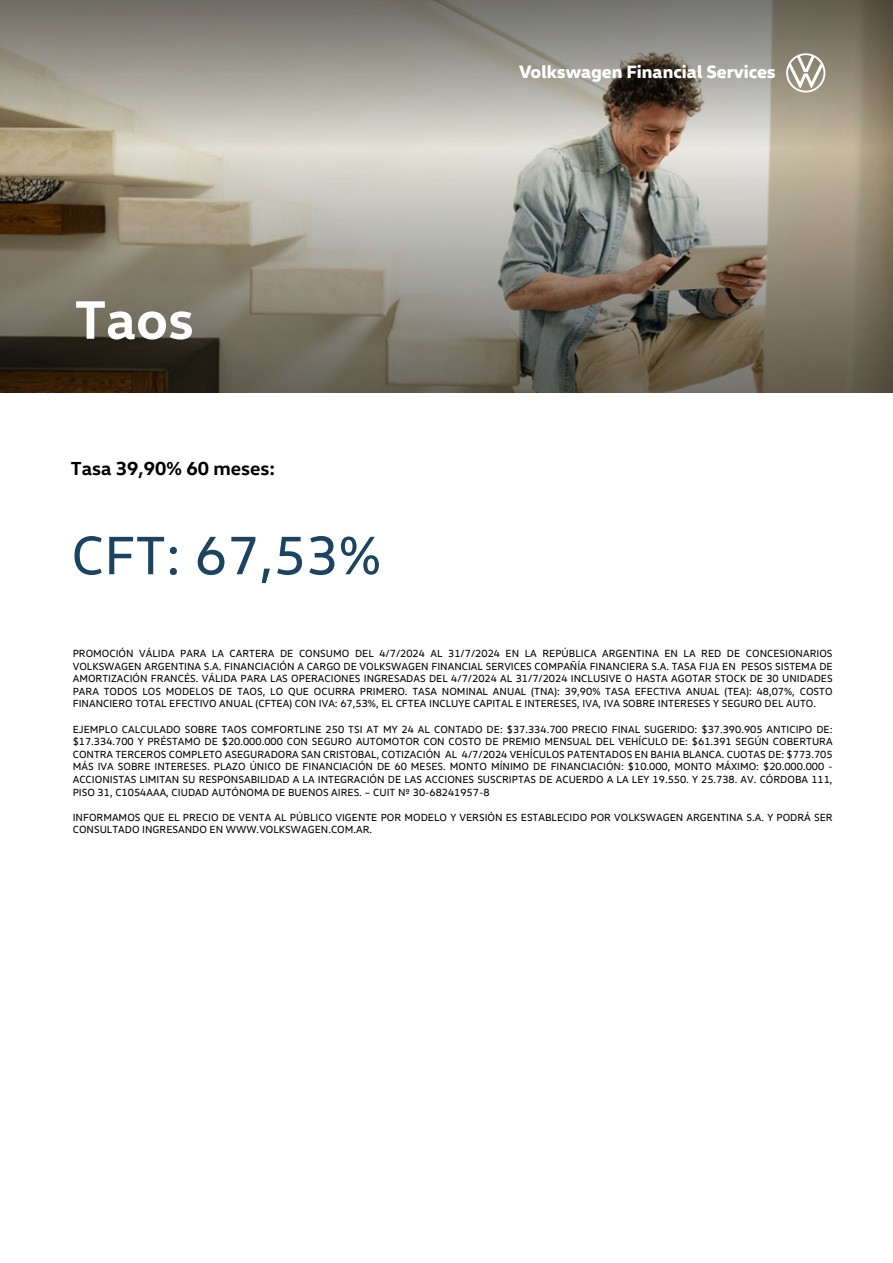
<style>
.page{position:relative;width:893px;height:1263px;background:#fff}
.page>*{position:absolute;margin:0;border:0;box-sizing:border-box;transform-origin:0 0}
.t1{font:55.05px "VW Head";color:#1b4462}
.t2{font:700 55.05px "VW Head";color:#fff}
.t3{font:700 19.2px "VW Head";color:#000}
.t4{font:800 18.15px "VW Head";color:#fff}
.t5{font:10.5px/12.6px "VW Head";color:#000;text-align:justify}
</style>
<div class="page">
<svg style="left:0;top:0;width:893px;height:148px;background:#9b968b"></svg>
<svg style="left:0;top:148px;width:893px;height:245px;background:#878173"></svg>
<svg style="left:786px;top:53px;width:39px;height:40px"></svg>
<h1 class="t2" style="left:75px;top:284px;width:120px">Taos</h1>
<h2 class="t3" style="left:71px;top:456px;width:206px">Tasa 39,90% 60 meses:</h2>
<h1 class="t1" style="left:71px;top:521px;width:311px">CFT: 67,53%</h1>
<h3 class="t4" style="left:519px;top:60px;width:258px">Volkswagen Financial Services</h3>
<p class="t5" style="left:73px;top:647px;width:761px">PROMOCIÓN VÁLIDA PARA LA CARTERA DE CONSUMO DEL 4/7/2024 AL 31/7/2024 EN LA REPÚBLICA ARGENTINA EN LA RED DE CONCESIONARIOS VOLKSWAGEN ARGENTINA S.A. FINANCIACIÓN A CARGO DE VOLKSWAGEN FINANCIAL SERVICES COMPAÑÍA FINANCIERA S.A. TASA FIJA EN PESOS SISTEMA DE AMORTIZACIÓN FRANCÉS. VÁLIDA PARA LAS OPERACIONES INGRESADAS DEL 4/7/2024 AL 31/7/2024 INCLUSIVE O HASTA AGOTAR STOCK DE 30 UNIDADES PARA TODOS LOS MODELOS DE TAOS, LO QUE OCURRA PRIMERO. TASA NOMINAL ANUAL (TNA): 39,90% TASA EFECTIVA ANUAL (TEA): 48,07%, COSTO FINANCIERO TOTAL EFECTIVO ANUAL (CFTEA) CON IVA: 67,53%, EL CFTEA INCLUYE CAPITAL E INTERESES, IVA, IVA SOBRE INTERESES Y SEGURO DEL AUTO.</p>
<p class="t5" style="left:73px;top:722px;width:761px">EJEMPLO CALCULADO SOBRE TAOS COMFORTLINE 250 TSI AT MY 24 AL CONTADO DE: $37.334.700 PRECIO FINAL SUGERIDO: $37.390.905 ANTICIPO DE: $17.334.700 Y PRÉSTAMO DE $20.000.000 CON SEGURO AUTOMOTOR CON COSTO DE PREMIO MENSUAL DEL VEHÍCULO DE: $61.391 SEGÚN COBERTURA CONTRA TERCEROS COMPLETO ASEGURADORA SAN CRISTOBAL, COTIZACIÓN AL 4/7/2024 VEHÍCULOS PATENTADOS EN BAHIA BLANCA. CUOTAS DE: $773.705<br>MÁS IVA SOBRE INTERESES. PLAZO ÚNICO DE FINANCIACIÓN DE 60 MESES. MONTO MÍNIMO DE FINANCIACIÓN: $10.000, MONTO MÁXIMO: $20.000.000 - ACCIONISTAS LIMITAN SU RESPONSABILIDAD A LA INTEGRACIÓN DE LAS ACCIONES SUSCRIPTAS DE ACUERDO A LA LEY 19.550. Y 25.738. AV. CÓRDOBA 111, PISO 31, C1054AAA, CIUDAD AUTÓNOMA DE BUENOS AIRES. – CUIT Nº 30-68241957-8</p>
<p class="t5" style="left:73px;top:811px;width:761px">INFORMAMOS QUE EL PRECIO DE VENTA AL PÚBLICO VIGENTE POR MODELO Y VERSIÓN ES ESTABLECIDO POR VOLKSWAGEN ARGENTINA S.A. Y PODRÁ SER<br>CONSULTADO INGRESANDO EN WWW.VOLKSWAGEN.COM.AR.</p>
</div>
